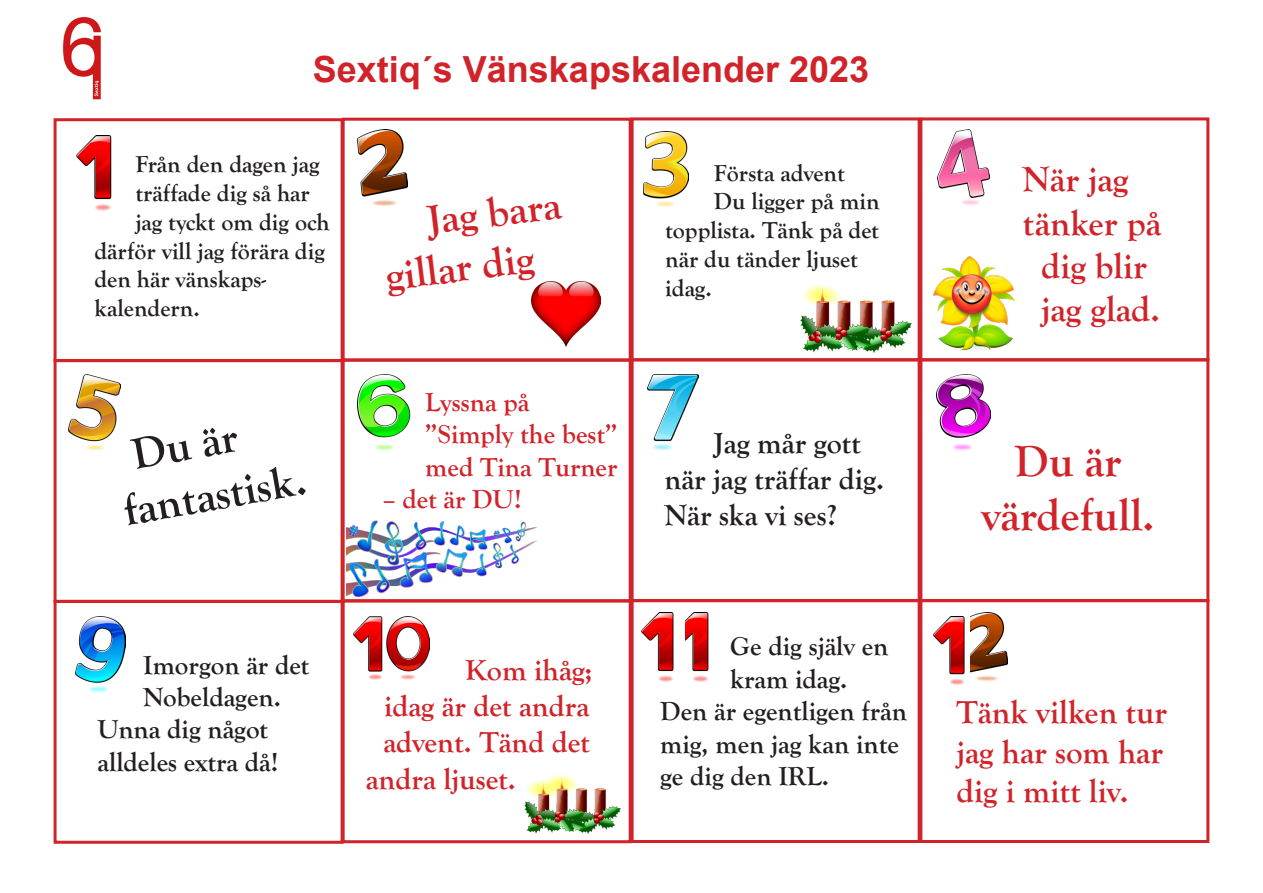
<style>
.page{position:relative;width:1263px;height:893px;background:#fff}
.page>*{position:absolute;margin:0;border:0;box-sizing:border-box;transform-origin:0 0}
.t1{font:700 45px "Goudy Old Style T";color:#231f20}
.t2{font:700 45px "Goudy Old Style T";color:#d1232a}
.t3{font:700 42px "Goudy Old Style T";color:#d1232a}
.t4{font:700 36px/43.2px "Goudy Old Style T";color:#d1232a;text-align:center}
.t5{font:700 36px "Arial";color:#d1232a}
.t6{font:700 33px/39.6px "Goudy Old Style T";color:#d1232a}
.t7{font:700 30px "Goudy Old Style T";color:#d1232a}
.t8{font:700 30px/36px "Goudy Old Style T";color:#231f20}
.t9{font:700 27px/32.4px "Goudy Old Style T";color:#231f20}
.t10{font:700 27px/32.4px "Goudy Old Style T";color:#d1232a}
.t11{font:700 24px/28.8px "Goudy Old Style T";color:#231f20}
</style>
<div class="page">
<div style="left:54px;top:118px;width:290px;height:244px;border:3px solid #d1232a"></div>
<div style="left:342px;top:118px;width:290px;height:244px;border:3px solid #d1232a"></div>
<div style="left:631px;top:117px;width:290px;height:244px;border:3px solid #d1232a"></div>
<div style="left:919px;top:117px;width:290px;height:244px;border:3px solid #d1232a"></div>
<div style="left:54px;top:359px;width:290px;height:244px;border:3px solid #d1232a"></div>
<div style="left:342px;top:358px;width:290px;height:244px;border:3px solid #d1232a"></div>
<div style="left:631px;top:358px;width:290px;height:244px;border:3px solid #d1232a"></div>
<div style="left:919px;top:358px;width:290px;height:244px;border:3px solid #d1232a"></div>
<div style="left:54px;top:600px;width:290px;height:244px;border:3px solid #d1232a"></div>
<div style="left:342px;top:599px;width:290px;height:244px;border:3px solid #d1232a"></div>
<div style="left:631px;top:599px;width:290px;height:244px;border:3px solid #d1232a"></div>
<div style="left:919px;top:599px;width:290px;height:244px;border:3px solid #d1232a"></div>
<img style="left:76px;top:135px;width:36px;height:76px">
<img style="left:357px;top:129px;width:50px;height:77px">
<img style="left:643px;top:132px;width:45px;height:74px">
<img style="left:938px;top:129px;width:51px;height:76px">
<img style="left:69px;top:375px;width:51px;height:76px">
<img style="left:357px;top:375px;width:54px;height:76px">
<img style="left:648px;top:375px;width:50px;height:76px">
<img style="left:937px;top:375px;width:53px;height:76px">
<img style="left:353px;top:617px;width:77px;height:63px">
<img style="left:75px;top:617px;width:50px;height:76px">
<img style="left:641px;top:613px;width:33px;height:69px">
<img style="left:685px;top:613px;width:24px;height:69px">
<img style="left:933px;top:616px;width:32px;height:69px">
<img style="left:970px;top:613px;width:37px;height:68px">
<img style="left:532px;top:281px;width:69px;height:66px">
<img style="left:801px;top:285px;width:110px;height:68px">
<img style="left:524px;top:775px;width:96px;height:59px">
<img style="left:346px;top:520px;width:191px;height:76px">
<img style="left:933px;top:257px;width:82px;height:94px">
<img style="left:62px;top:16px;width:39px;height:84px">
<p class="t5" style="left:313px;top:45px;width:558px">Sextiq´s Vänskapskalender 2023</p>
<p class="t11" style="left:135px;top:150px;width:186px">Från den dagen jag</p>
<p class="t11" style="left:135px;top:179px;width:176px">träffade dig så har</p>
<p class="t11" style="left:135px;top:208px;width:196px">jag tyckt om dig och</p>
<p class="t11" style="left:94px;top:237px;width:232px">därför vill jag förära dig</p>
<p class="t11" style="left:94px;top:265px;width:173px">den här vänskaps-</p>
<p class="t11" style="left:94px;top:294px;width:107px">kalendern.</p>
<p class="t1" style="left:128px;top:430px;width:108px;rotate:-10deg">Du är</p>
<p class="t1" style="left:119px;top:486px;width:186px;rotate:-10deg">fantastisk.</p>
<p class="t3" style="left:424px;top:197px;width:136px;rotate:-7deg">Jag bara</p>
<p class="t3" style="left:383px;top:253px;width:151px;rotate:-7deg">gillar dig</p>
<p class="t10" style="left:425px;top:386px;width:105px">Lyssna på</p>
<p class="t10" style="left:425px;top:419px;width:194px">”Simply the best” med Tina Turner</p>
<p class="t10" style="left:382px;top:483px;width:141px">– det är DU!</p>
<p class="t11" style="left:714px;top:159px;width:132px">Första advent</p>
<p class="t11" style="left:665px;top:187px;width:216px;text-indent:49px">Du ligger på min topplista. Tänk på det när du tänder ljuset idag.</p>
<p class="t8" style="left:664px;top:425px;width:221px;text-indent:49px">Jag mår gott när jag träffar dig.<br>När ska vi ses?</p>
<p class="t4" style="left:1023px;top:158px;width:107px">När jag</p>
<p class="t4" style="left:1023px;top:202px;width:140px">tänker på dig blir jag glad.</p>
<p class="t2" style="left:1014px;top:436px;width:108px">Du är</p>
<p class="t2" style="left:981px;top:490px;width:175px">värdefull.</p>
<p class="t9" style="left:143px;top:649px;width:168px">Imorgon är det</p>
<p class="t9" style="left:98px;top:681px;width:185px;text-indent:46px">Nobeldagen.<br>Unna dig något</p>
<p class="t9" style="left:98px;top:746px;width:182px">alldeles extra då!</p>
<p class="t7" style="left:465px;top:654px;width:129px">Kom ihåg;</p>
<p class="t7" style="left:384px;top:690px;width:207px">idag är det andra</p>
<p class="t7" style="left:383px;top:726px;width:208px">advent. Tänd det</p>
<p class="t7" style="left:366px;top:762px;width:151px">andra ljuset.</p>
<p class="t9" style="left:730px;top:631px;width:160px">Ge dig själv en kram idag.</p>
<p class="t9" style="left:660px;top:696px;width:248px">Den är egentligen från mig, men jag kan inte ge dig den IRL.</p>
<p class="t6" style="left:957px;top:693px;width:212px">Tänk vilken tur jag har som har dig i mitt liv.</p>
</div>
